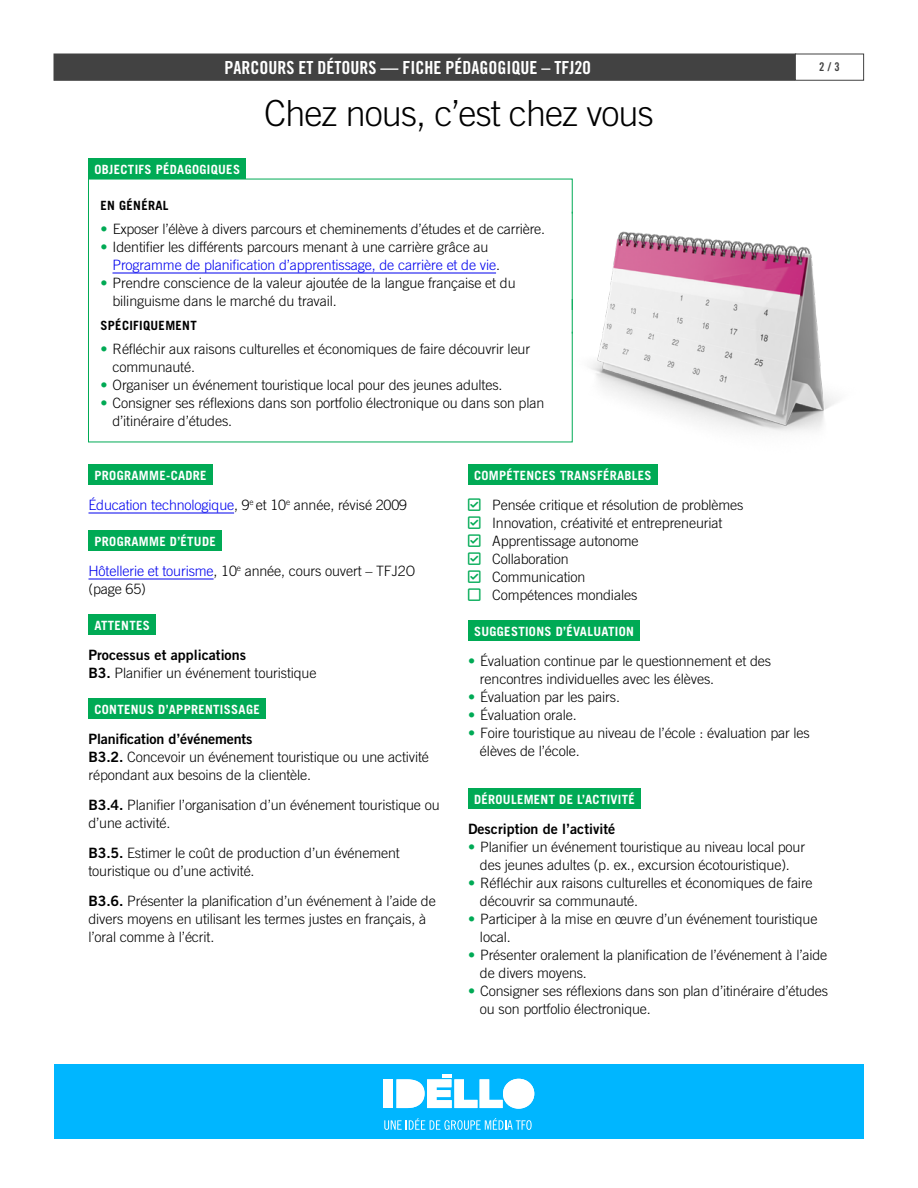
<style>
.page{position:relative;width:918px;height:1188px;background:#fff}
.page>*{position:absolute;margin:0;border:0;box-sizing:border-box;transform-origin:0 0}
.Entrevue_8_8{font:300 36px "Trade Gothic LT Std";letter-spacing:-.025em;color:#000}
.t1{font:18px "Trade Gothic LT Std Bd Cn 20";color:#fff}
.texte_9_5_12_Space_A{font:300 14.25px/18px "Trade Gothic LT Std";letter-spacing:-.01em;color:#000}
.Entrevue_8_8-2{font:300 14.25px/18px "Trade Gothic LT Std";letter-spacing:-.01em;color:#000}
.texte_9_5_12{font:300 14.25px/18px "Trade Gothic LT Std";letter-spacing:-.01em;color:#000}
.texte_9_5_12-2{font:300 14.25px "Trade Gothic LT Std";letter-spacing:-.01em;color:#00e}
.Liste_titre{font:14.25px "Trade Gothic LT Std Bd 2";color:#000}
.texte_9_5_12-3{font:14.25px "Trade Gothic LT Std Bd 2";letter-spacing:-.01em;color:#000}
.Soustitre_2{font:700 12.75px "Trade Gothic LT Std";letter-spacing:.025em;color:#fff}
.Entrevue_8_8-3{font:700 12.75px "Trade Gothic LT Std";letter-spacing:.025em;color:#fff}
.Soustitre_3_No_Shade{font:700 12.75px "Trade Gothic LT Std";letter-spacing:.025em;color:#000}
.Entrevue_8_8-4{font:700 12.75px "Trade Gothic LT Std";letter-spacing:.025em;color:#000}
.t2{font:12px "Trade Gothic LT Std Bd Cn 20";color:#424242}
.s1{font-family:"Trade Gothic LT Std Cn 18";font-weight:400;color:#0a5}
.s2{color:#00e}
.s3{color:#000}
.s4{font-family:"Trade Gothic LT Std Bd 2";font-weight:400}
</style>
<div class="page">
<svg style="left:53px;top:53px;width:743px;height:28px;background:#464646"></svg>
<div style="left:54px;top:1065px;width:810px;height:74px;background:#00b6ff"></div>
<div style="left:795px;top:54px;width:69px;height:27px;border:1px solid #424242"></div>
<div style="left:384px;top:1079px;width:9px;height:29px;background:#fff"></div>
<svg style="left:397px;top:1074px;width:137px;height:35px"></svg>
<svg style="left:384px;top:1118px;width:148px;height:12px"></svg>
<div style="left:88px;top:159px;width:158px;height:20px;background:#0a5"></div>
<hr style="left:88px;top:212px;width:1px;height:98px;background:#0a5">
<hr style="left:572px;top:212px;width:1px;height:98px;background:#0a5">
<hr style="left:112px;top:273px;width:384px;height:1px;background:#00e">
<hr style="left:88px;top:299px;width:1px;height:35px;background:#0a5">
<hr style="left:572px;top:299px;width:1px;height:35px;background:#0a5">
<img style="left:573px;top:231px;width:264px;height:234px">
<div style="left:88px;top:465px;width:125px;height:20px;background:#0a5"></div>
<hr style="left:88px;top:513px;width:146px;height:1px;background:#00e">
<div style="left:88px;top:531px;width:134px;height:20px;background:#0a5"></div>
<hr style="left:88px;top:579px;width:126px;height:1px;background:#00e">
<div style="left:88px;top:615px;width:68px;height:20px;background:#0a5"></div>
<div style="left:88px;top:699px;width:178px;height:20px;background:#0a5"></div>
<div style="left:468px;top:465px;width:190px;height:20px;background:#0a5"></div>
<div style="left:468px;top:621px;width:172px;height:20px;background:#0a5"></div>
<div style="left:468px;top:789px;width:173px;height:20px;background:#0a5"></div>
<p class="t1" style="left:224px;top:56px;width:368px">PARCOURS ET DÉTOURS — FICHE PÉDAGOGIQUE – TFJ2O</p>
<p class="t2" style="left:819px;top:60px;width:22px">2 / 3</p>
<p class="Entrevue_8_8" style="left:264px;top:92px;width:391px">Chez nous, c’est chez vous</p>
<p class="Entrevue_8_8-3" style="left:94px;top:162px;width:147px">OBJECTIFS PÉDAGOGIQUES</p>
<p class="Entrevue_8_8-4" style="left:101px;top:198px;width:70px">EN GÉNÉRAL</p>
<p class="Entrevue_8_8-2" style="left:100px;top:220px;width:446px"><span class="s1">•</span> Exposer l’élève à divers parcours et cheminements d’études et de carrière.</p>
<p class="Entrevue_8_8-2" style="left:112px;top:238px;width:389px;text-indent:-12px"><span class="s1">•</span> Identifier les différents parcours menant à une carrière grâce au<br><span class="s2">Programme de planification d’apprentissage, de carrière et de vie</span>.</p>
<p class="texte_9_5_12_Space_A" style="left:112px;top:274px;width:405px;text-indent:-12px"><span class="s1">•</span> Prendre conscience de la valeur ajoutée de la langue française et du bilinguisme dans le marché du travail.</p>
<h3 class="Soustitre_3_No_Shade" style="left:100px;top:318px;width:98px">SPÉCIFIQUEMENT</h3>
<p class="texte_9_5_12_Space_A" style="left:112px;top:340px;width:419px;text-indent:-12px"><span class="s1">•</span> Réfléchir aux raisons culturelles et économiques de faire découvrir leur communauté.</p>
<p class="texte_9_5_12_Space_A" style="left:100px;top:376px;width:404px"><span class="s1">•</span> Organiser un événement touristique local pour des jeunes adultes.</p>
<p class="texte_9_5_12_Space_A" style="left:112px;top:394px;width:433px;text-indent:-12px"><span class="s1">•</span> Consigner ses réflexions dans son portfolio électronique ou dans son plan d’itinéraire d’études.</p>
<h2 class="Soustitre_2" style="left:94px;top:468px;width:114px">PROGRAMME-CADRE</h2>
<p class="texte_9_5_12-2" style="left:88px;top:496px;width:320px">Éducation technologique<span class="s3">, 9</span><sup>e</sup> <span class="s3">et 10</span><sup>e</sup> <span class="s3">année, révisé 2009</span></p>
<h2 class="Soustitre_2" style="left:94px;top:534px;width:123px">PROGRAMME D’ÉTUDE</h2>
<p class="texte_9_5_12" style="left:88px;top:562px;width:328px"><span class="s2">Hôtellerie et tourisme</span>, 10<sup>e</sup> année, cours ouvert – TFJ2O (page 65)</p>
<h2 class="Soustitre_2" style="left:94px;top:618px;width:57px">ATTENTES</h2>
<p class="Liste_titre" style="left:88px;top:646px;width:159px">Processus et applications</p>
<p class="texte_9_5_12" style="left:88px;top:664px;width:230px"><span class="s4">B3.</span> Planifier un événement touristique</p>
<h2 class="Soustitre_2" style="left:94px;top:702px;width:167px">CONTENUS D’APPRENTISSAGE</h2>
<p class="texte_9_5_12-3" style="left:88px;top:730px;width:166px">Planification d’événements</p>
<p class="texte_9_5_12_Space_A" style="left:88px;top:748px;width:342px"><span class="s4">B3.2.</span> Concevoir un événement touristique ou une activité répondant aux besoins de la clientèle.</p>
<p class="texte_9_5_12_Space_A" style="left:88px;top:796px;width:353px"><span class="s4">B3.4.</span> Planifier l’organisation d’un événement touristique ou d’une activité.</p>
<p class="texte_9_5_12_Space_A" style="left:88px;top:844px;width:313px"><span class="s4">B3.5.</span> Estimer le coût de production d’un événement touristique ou d’une activité.</p>
<p class="texte_9_5_12_Space_A" style="left:88px;top:892px;width:349px"><span class="s4">B3.6.</span> Présenter la planification d’un événement à l’aide de divers moyens en utilisant les termes justes en français, à l’oral comme à l’écrit.</p>
<h2 class="Soustitre_2" style="left:474px;top:468px;width:179px">COMPÉTENCES TRANSFÉRABLES</h2>
<p class="texte_9_5_12_Space_A" style="left:492px;top:496px;width:253px">Pensée critique et résolution de problèmes</p>
<p class="texte_9_5_12_Space_A" style="left:492px;top:514px;width:232px">Innovation, créativité et entrepreneuriat</p>
<p class="texte_9_5_12_Space_A" style="left:492px;top:532px;width:148px">Apprentissage autonome</p>
<p class="texte_9_5_12_Space_A" style="left:492px;top:550px;width:78px">Collaboration</p>
<p class="texte_9_5_12_Space_A" style="left:492px;top:568px;width:95px">Communication</p>
<p class="texte_9_5_12_Space_A" style="left:492px;top:586px;width:147px">Compétences mondiales</p>
<h2 class="Soustitre_2" style="left:474px;top:624px;width:161px">SUGGESTIONS D’ÉVALUATION</h2>
<p class="texte_9_5_12_Space_A" style="left:480px;top:652px;width:293px;text-indent:-12px"><span class="s1">•</span> Évaluation continue par le questionnement et des rencontres individuelles avec les élèves.</p>
<p class="texte_9_5_12_Space_A" style="left:468px;top:688px;width:154px"><span class="s1">•</span> Évaluation par les pairs.</p>
<p class="texte_9_5_12_Space_A" style="left:468px;top:706px;width:110px"><span class="s1">•</span> Évaluation orale.</p>
<p class="texte_9_5_12_Space_A" style="left:480px;top:724px;width:331px;text-indent:-12px"><span class="s1">•</span> Foire touristique au niveau de l’école : évaluation par les élèves de l’école.</p>
<h2 class="Soustitre_2" style="left:474px;top:792px;width:162px">DÉROULEMENT DE L’ACTIVITÉ</h2>
<p class="Liste_titre" style="left:468px;top:820px;width:149px">Description de l’activité</p>
<p class="texte_9_5_12_Space_A" style="left:468px;top:838px;width:339px;text-align:center"><span class="s1">•</span> Planifier un événement touristique au niveau local pour des jeunes adultes (p. ex., excursion écotouristique).</p>
<p class="texte_9_5_12_Space_A" style="left:480px;top:874px;width:334px;text-indent:-12px"><span class="s1">•</span> Réfléchir aux raisons culturelles et économiques de faire découvrir sa communauté.</p>
<p class="texte_9_5_12_Space_A" style="left:480px;top:910px;width:339px;text-indent:-12px"><span class="s1">•</span> Participer à la mise en œuvre d’un événement touristique local.</p>
<p class="texte_9_5_12_Space_A" style="left:480px;top:946px;width:349px;text-indent:-12px"><span class="s1">•</span> Présenter oralement la planification de l’événement à l’aide de divers moyens.</p>
<p class="texte_9_5_12_Space_A" style="left:480px;top:982px;width:350px;text-indent:-12px"><span class="s1">•</span> Consigner ses réflexions dans son plan d’itinéraire d’études ou son portfolio électronique.</p>
</div>
